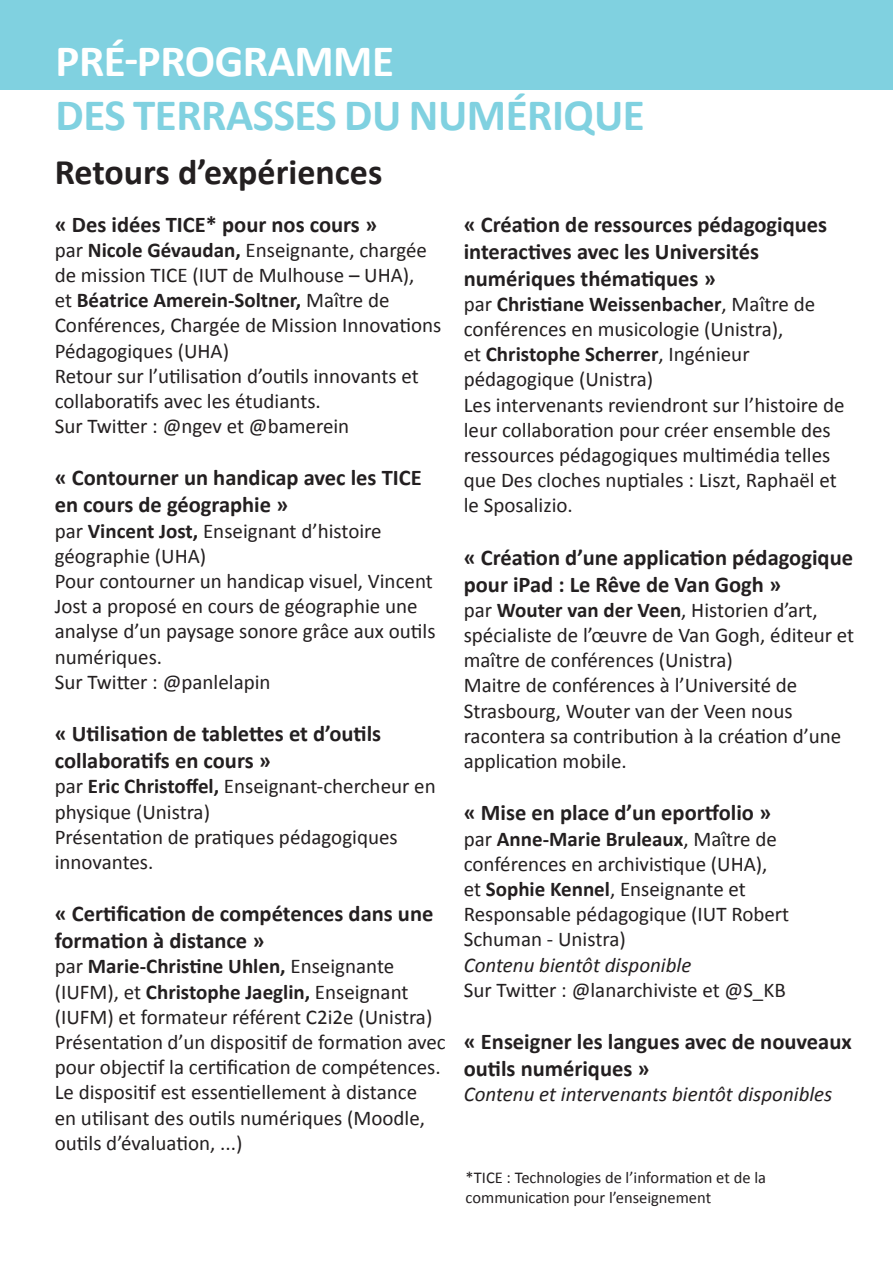
<style>
.page{position:relative;width:893px;height:1263px;background:#fff}
.page>*{position:absolute;margin:0;border:0;box-sizing:border-box;transform-origin:0 0}
.t1{font:700 45px "Calibri";letter-spacing:-.01em;color:#80d1e0}
.t2{font:700 45px "Calibri";letter-spacing:-.01em;color:#fff}
.t3{font:700 36px "Calibri";color:#231f20}
.t4{font:700 22.5px/27px "Calibri";color:#231f20}
.t5{font:21px/25.2px "Calibri";color:#231f20}
.t6{font:italic 21px "Calibri";color:#231f20}
.t7{font:16.5px/19.8px "Calibri";color:#231f20}
.s1{font-weight:700}
</style>
<div class="page">
<div style="left:0;top:0;width:893px;height:89px;background:#80d1e0"></div>
<h1 class="t2" style="left:56px;top:33px;width:340px">Pré-programme</h1>
<h1 class="t1" style="left:56px;top:87px;width:591px">Des terrasses du numérique</h1>
<h2 class="t3" style="left:55px;top:149px;width:329px">Retours d’expériences</h2>
<p class="t4" style="left:55px;top:211px;width:324px">« Des idées TICE* pour nos cours »</p>
<p class="t5" style="left:55px;top:237px;width:388px">par <span class="s1">Nicole Gévaudan,</span> Enseignante, chargée de mission TICE (IUT de Mulhouse – UHA),<br>et <span class="s1">Béatrice Amerein-Soltner,</span> Maître de Conférences, Chargée de Mission Innovations Pédagogiques (UHA)<br>Retour sur l’utilisation d’outils innovants et collaboratifs avec les étudiants.<br>Sur Twitter : @ngev et @bamerein</p>
<p class="t4" style="left:55px;top:464px;width:366px">« Contourner un handicap avec les TICE en cours de géographie »</p>
<p class="t5" style="left:55px;top:518px;width:382px">par <span class="s1">Vincent Jost,</span> Enseignant d’histoire géographie (UHA)<br>Pour contourner un handicap visuel, Vincent<br>Jost a proposé en cours de géographie une analyse d’un paysage sonore grâce aux outils numériques.<br>Sur Twitter : @panlelapin</p>
<p class="t4" style="left:55px;top:720px;width:328px">« Utilisation de tablettes et d’outils collaboratifs en cours »</p>
<p class="t5" style="left:55px;top:774px;width:382px">par <span class="s1">Eric Christoffel,</span> Enseignant-chercheur en physique (Unistra)<br>Présentation de pratiques pédagogiques innovantes.</p>
<p class="t4" style="left:55px;top:900px;width:380px">« Certification de compétences dans une formation à distance »</p>
<p class="t5" style="left:55px;top:954px;width:392px">par <span class="s1">Marie-Christine Uhlen,</span> Enseignante (IUFM), et <span class="s1">Christophe Jaeglin,</span> Enseignant (IUFM) et formateur référent C2i2e (Unistra)<br>Présentation d’un dispositif de formation avec pour objectif la certification de compétences.<br>Le dispositif est essentiellement à distance<br>en utilisant des outils numériques (Moodle, outils d’évaluation, ...)</p>
<p class="t4" style="left:464px;top:211px;width:365px">« Création de ressources pédagogiques interactives avec les Universités numériques thématiques »</p>
<p class="t5" style="left:464px;top:291px;width:382px">par <span class="s1">Christiane Weissenbacher</span>, Maître de conférences en musicologie (Unistra),<br>et <span class="s1">Christophe Scherrer</span>, Ingénieur pédagogique (Unistra)<br>Les intervenants reviendront sur l’histoire de leur collaboration pour créer ensemble des ressources pédagogiques multimédia telles que Des cloches nuptiales : Liszt, Raphaël et le Sposalizio.</p>
<p class="t4" style="left:464px;top:544px;width:391px">« Création d’une application pédagogique pour iPad : Le Rêve de Van Gogh »</p>
<p class="t5" style="left:464px;top:597px;width:392px">par <span class="s1">Wouter van der Veen</span>, Historien d’art, spécialiste de l’œuvre de Van Gogh, éditeur et maître de conférences (Unistra)<br>Maitre de conférences à l’Université de Strasbourg, Wouter van der Veen nous racontera sa contribution à la création d’une application mobile.</p>
<p class="t4" style="left:464px;top:799px;width:309px">« Mise en place d’un eportfolio »</p>
<p class="t5" style="left:464px;top:826px;width:327px">par <span class="s1">Anne-Marie Bruleaux</span>, Maître de conférences en archivistique (UHA), et <span class="s1">Sophie Kennel</span>, Enseignante et<br>Responsable pédagogique (IUT Robert<br>Schuman - Unistra)</p>
<p class="t6" style="left:464px;top:950px;width:229px">Contenu bientôt disponible</p>
<p class="t5" style="left:464px;top:977px;width:324px">Sur Twitter : @lanarchiviste et @S_KB</p>
<p class="t4" style="left:464px;top:1028px;width:390px">« Enseigner les langues avec de nouveaux outils numériques »</p>
<p class="t6" style="left:464px;top:1080px;width:370px">Contenu et intervenants bientôt disponibles</p>
<p class="t7" style="left:466px;top:1168px;width:302px">*TICE : Technologies de l’information et de la communication pour l’enseignement</p>
</div>
